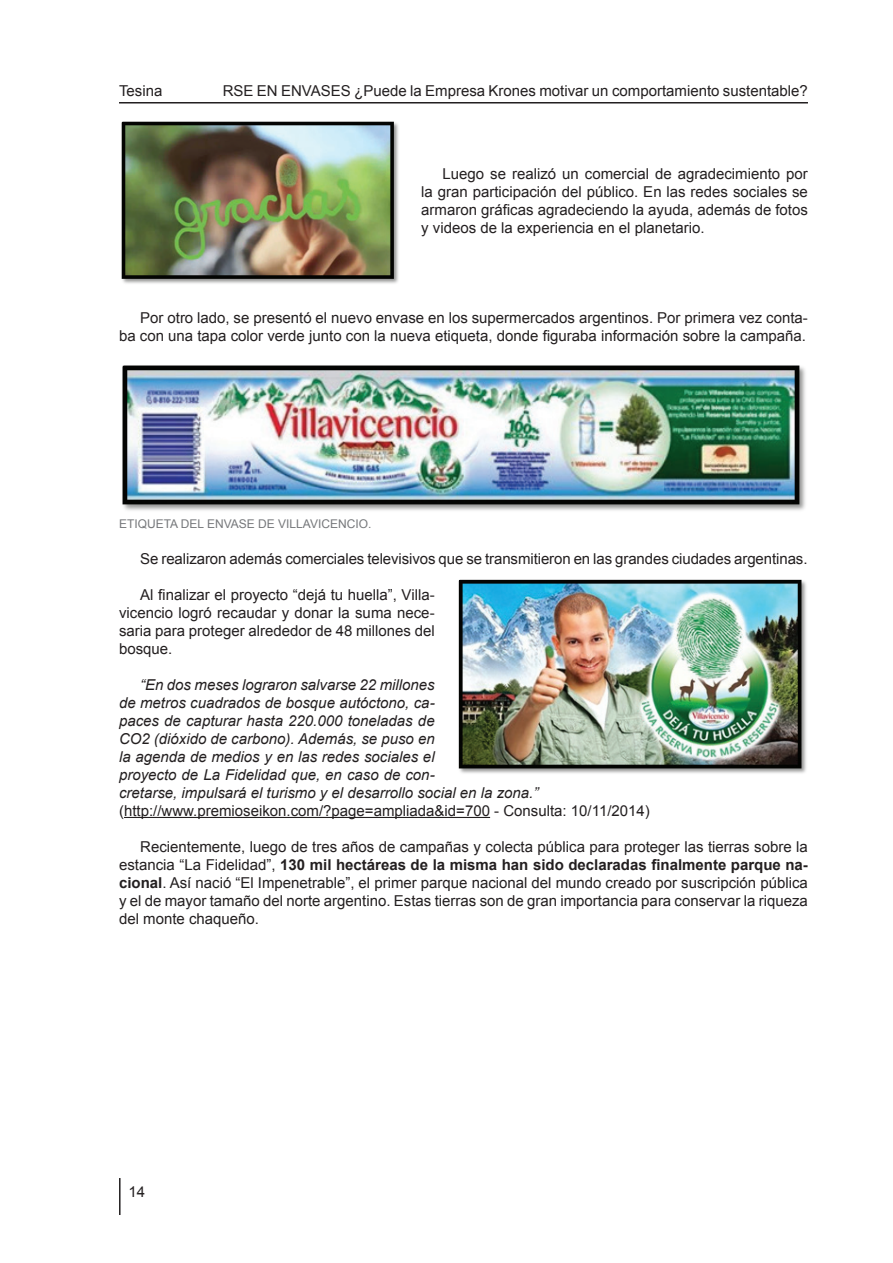
<style>
.page{position:relative;width:893px;height:1263px;background:#fff}
.page>*{position:absolute;margin:0;border:0;box-sizing:border-box;transform-origin:0 0}
.t1{font:15px/18px "Arial";color:#231f20;text-align:justify}
.t2{font:italic 15px/18px "Arial";color:#231f20}
.t3{font:12px "Arial";color:#76787b}
.s1{font-weight:700}
</style>
<div class="page">
<hr style="left:119px;top:102px;width:689px;height:2px;background:#231f20">
<hr style="left:119px;top:1178px;width:2px;height:37px;background:#231f20">
<hr style="left:124px;top:817px;width:366px;height:1px;background:#231f20">
<img style="left:121px;top:121px;width:278px;height:163px">
<img style="left:122px;top:365px;width:684px;height:146px">
<img style="left:458px;top:579px;width:348px;height:194px">
<p class="t1" style="left:119px;top:82px;width:45px">Tesina</p>
<p class="t1" style="left:223px;top:82px;width:587px">RSE EN ENVASES ¿Puede la Empresa Krones motivar un comportamiento sustentable?</p>
<p class="t1" style="left:421px;top:165px;width:388px;text-indent:21px">Luego se realizó un comercial de agradecimiento por la gran participación del público. En las redes sociales se armaron gráficas agradeciendo la ayuda, además de fotos y videos de la experiencia en el planetario.</p>
<p class="t1" style="left:119px;top:309px;width:690px;text-align:right">Por otro lado, se presentó el nuevo envase en los supermercados argentinos. Por primera vez conta-<br>ba con una tapa color verde junto con la nueva etiqueta, donde figuraba información sobre la campaña.</p>
<p class="t3" style="left:119px;top:516px;width:254px">ETIQUETA DEL ENVASE DE VILLAVICENCIO.</p>
<p class="t1" style="left:140px;top:550px;width:669px">Se realizaron además comerciales televisivos que se transmitieron en las grandes ciudades argentinas.</p>
<p class="t1" style="left:119px;top:586px;width:317px;text-indent:21px">Al finalizar el proyecto “dejá tu huella”, Villa&shy;vicencio logró recaudar y donar la suma nece&shy;saria para proteger alrededor de 48 millones del bosque.</p>
<p class="t2" style="left:119px;top:676px;width:421px;text-indent:21px">“En dos meses lograron salvarse 22 millones<br>de metros cuadrados de bosque autóctono, ca-<br>paces de capturar hasta 220.000 toneladas de<br>CO2 (dióxido de carbono). Además, se puso en<br>la agenda de medios y en las redes sociales el<br>proyecto de La Fidelidad que, en caso de con-<br>cretarse, impulsará el turismo y el desarrollo social en la zona.”</p>
<p class="t1" style="left:119px;top:802px;width:532px">(http://www.premioseikon.com/?page=ampliada&amp;id=700 - Consulta: 10/11/2014)</p>
<p class="t1" style="left:119px;top:838px;width:690px;text-indent:21px">Recientemente, luego de tres años de campañas y colecta pública para proteger las tierras sobre la estancia “La Fidelidad”, <span class="s1">130 mil hectáreas de la misma han sido declaradas finalmente parque na&shy;cional</span>. Así nació “El Impenetrable”, el primer parque nacional del mundo creado por suscripción pública y el de mayor tamaño del norte argentino. Estas tierras son de gran importancia para conservar la riqueza del monte chaqueño.</p>
<p class="t1" style="left:128px;top:1183px;width:18px">14</p>
</div>
